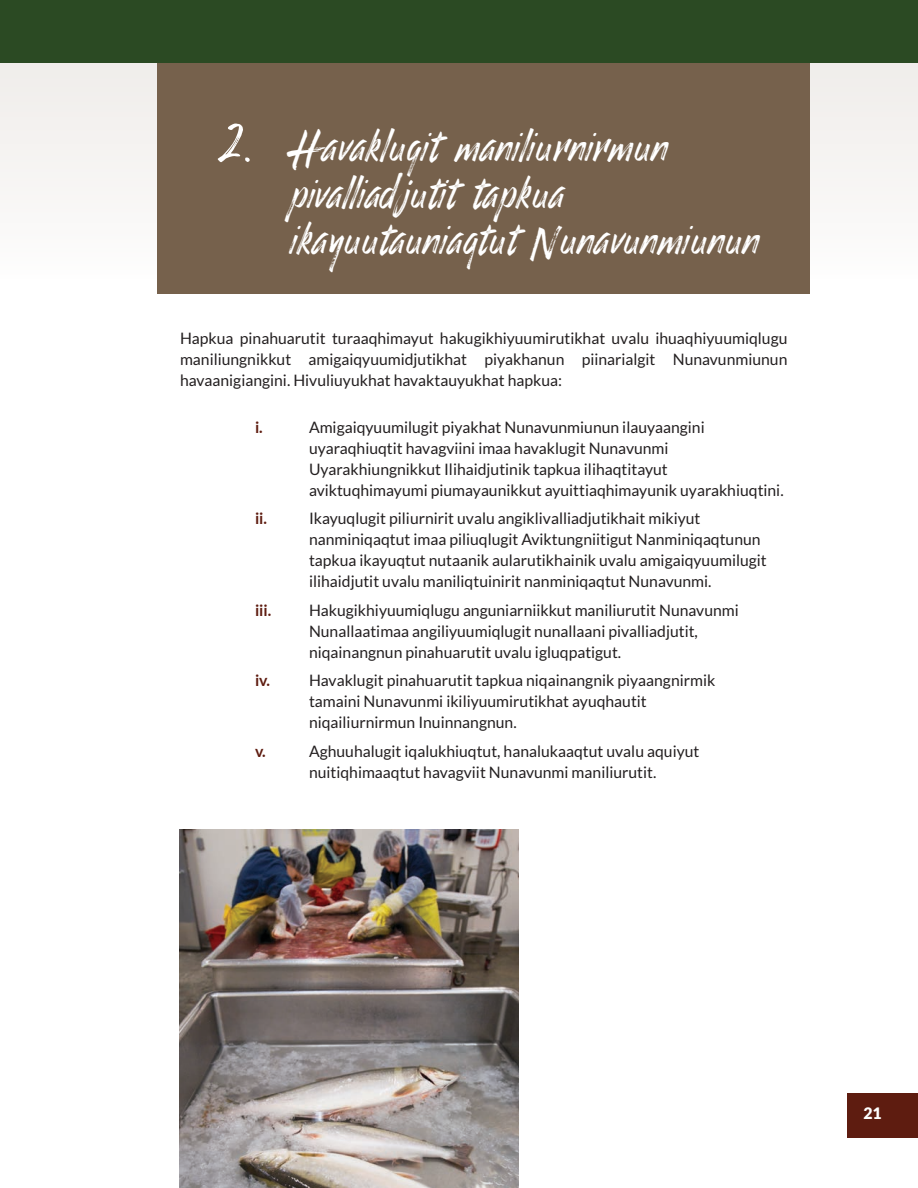
<style>
.page{position:relative;width:918px;height:1188px;background:#fff}
.page>*{position:absolute;margin:0;border:0;box-sizing:border-box;transform-origin:0 0}
.Header_4{font:42px/46.5px "Enjoythe Ride";letter-spacing:.02em;color:#fff}
.t1{font:15.75px/21px "Lato";color:#231f20}
.t2{font:700 15.75px "Lato";color:#5e1c10}
.t3{font:900 15.75px "Lato";color:#fff}
.s1{font-size:55.5px}
</style>
<div class="page">
<div style="left:847px;top:1093px;width:71px;height:45px;background:#5e1c10"></div>
<svg style="left:0;top:63px;width:918px;height:231px"></svg>
<div style="left:0;top:0;width:918px;height:63px;background:#2b4a23"></div>
<div style="left:158px;top:63px;width:652px;height:230px;background:#76614c"></div>
<img style="left:180px;top:830px;width:339px;height:358px">
<p class="Header_4" style="left:291px;top:124px;width:470px;text-indent:-70px"><span class="s1">2.</span> Havaklugit maniliurnirmun pivalliadjutit tapkua ikayuutauniaqtut Nunavunmiunun</p>
<p class="t1" style="left:180px;top:328px;width:609px;text-align:justify">Hapkua pinahuarutit turaaqhimayut hakugikhiyuumirutikhat uvalu ihuaqhiyuumiqlugu maniliungnikkut amigaiqyuumidjutikhat piyakhanun piinarialgit Nunavunmiunun havaanigiangini. Hivuliuyukhat havaktauyukhat hapkua:</p>
<p class="t2" style="left:255px;top:418px;width:9px">i.</p>
<p class="t1" style="left:309px;top:417px;width:476px">Amigaiqyuumilugit piyakhat Nunavunmiunun ilauyaangini uyaraqhiuqtit havagviini imaa havaklugit Nunavunmi Uyarakhiungnikkut Ilihaidjutinik tapkua ilihaqtitayut aviktuqhimayumi piumayaunikkut ayuittiaqhimayunik uyarakhiuqtini.</p>
<p class="t2" style="left:255px;top:510px;width:14px">ii.</p>
<p class="t1" style="left:309px;top:508px;width:459px">Ikayuqlugit piliurnirit uvalu angiklivalliadjutikhait mikiyut nanminiqaqtut imaa piliuqlugit Aviktungniitigut Nanminiqaqtunun tapkua ikayuqtut nutaanik aularutikhainik uvalu amigaiqyuumilugit ilihaidjutit uvalu maniliqtuinirit nanminiqaqtut Nunavunmi.</p>
<p class="t2" style="left:255px;top:601px;width:18px">iii.</p>
<p class="t1" style="left:309px;top:600px;width:431px">Hakugikhiyuumiqlugu anguniarniikkut maniliurutit Nunavunmi<br>Nunallaatimaa angiliyuumiqlugit nunallaani pivalliadjutit, niqainangnun pinahuarutit uvalu igluqpatigut.</p>
<p class="t2" style="left:255px;top:672px;width:17px">iv.</p>
<p class="t1" style="left:309px;top:670px;width:408px">Havaklugit pinahuarutit tapkua niqainangnik piyaangnirmik tamaini Nunavunmi ikiliyuumirutikhat ayuqhautit niqailiurnirmun Inuinnangnun.</p>
<p class="t2" style="left:255px;top:742px;width:12px">v.</p>
<p class="t1" style="left:309px;top:741px;width:392px">Aghuuhalugit iqalukhiuqtut, hanalukaaqtut uvalu aquiyut nuitiqhimaaqtut havagviit Nunavunmi maniliurutit.</p>
<p class="t3" style="left:863px;top:1104px;width:20px">21</p>
</div>
